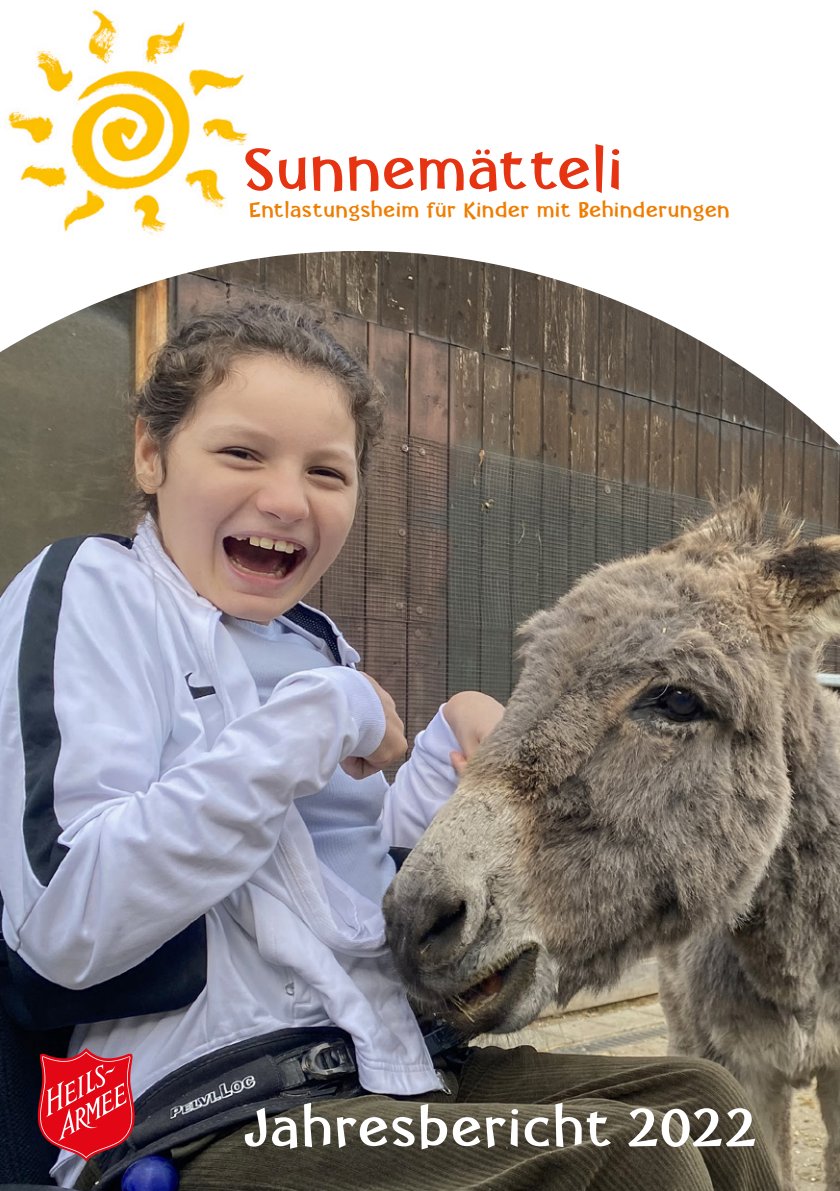
<style>
.page{position:relative;width:840px;height:1191px;background:#fff}
.page>*{position:absolute;margin:0;border:0;box-sizing:border-box;transform-origin:0 0}
.t1{font:56px "Happy Day Black Pro";letter-spacing:.05em;color:#e63412}
.t2{font:52px "Happy Day Black Pro";letter-spacing:.055em;color:#fff}
.t3{font:20px "Happy Day Black Pro";letter-spacing:.05em;color:#ef7d00}
</style>
<div class="page">
<img style="left:0;top:251px;width:839px;height:940px">
<svg style="left:38px;top:1048px;width:97px;height:113px"></svg>
<img style="left:7px;top:9px;width:241px;height:227px">
<h1 class="t1" style="left:244px;top:134px;width:379px">Sunnemätteli</h1>
<p class="t3" style="left:249px;top:197px;width:481px">Entlastungsheim für Kinder mit Behinderungen</p>
<h2 class="t2" style="left:244px;top:1094px;width:513px">Jahresbericht 2022</h2>
</div>
